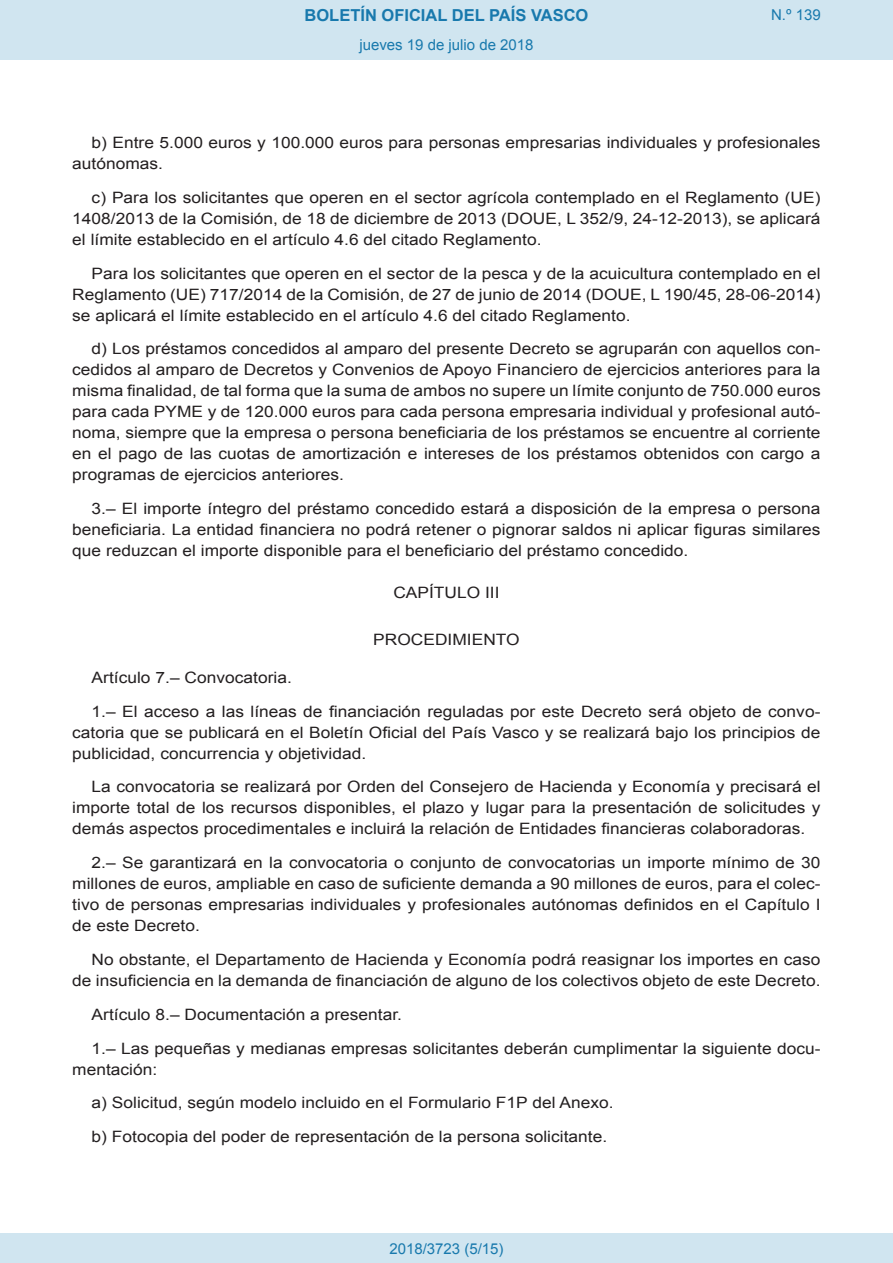
<style>
.page{position:relative;width:893px;height:1263px;background:#fff}
.page>*{position:absolute;margin:0;border:0;box-sizing:border-box;transform-origin:0 0}
.t1{font:700 16.5px "Arial";color:#1879ad}
.BOPVDetalle{font:15.6px/21px "Arial";color:#231f20;text-align:justify;scale:1.11 1}
.BOPVClave{font:15.6px "Arial";color:#231f20;scale:1.11 1}
.Paginacion_Centro{font:15px "Arial";color:#1879ad}
</style>
<div class="page">
<div style="left:0;top:0;width:893px;height:60px;background:#d0e5f0"></div>
<div style="left:0;top:1233px;width:893px;height:30px;background:#d0e5f0"></div>
<p class="t1" style="left:305px;top:4px;width:285px">BOLETÍN OFICIAL DEL PAÍS VASCO</p>
<p class="Paginacion_Centro" style="left:359px;top:35px;width:176px">jueves 19 de julio de 2018</p>
<p class="Paginacion_Centro" style="left:771px;top:5px;width:51px">N.º 139</p>
<p class="BOPVDetalle" style="left:72px;top:132px;width:676px;text-indent:19px">b) Entre 5.000 euros y 100.000 euros para personas empresarias individuales y profesionales autónomas.</p>
<p class="BOPVDetalle" style="left:72px;top:187px;width:676px;text-indent:19px">c) Para los solicitantes que operen en el sector agrícola contemplado en el Reglamento (UE)<br>1408/2013 de la Comisión, de 18 de diciembre de 2013 (DOUE, L 352/9, 24-12-2013), se aplicará el límite establecido en el artículo 4.6 del citado Reglamento.</p>
<p class="BOPVDetalle" style="left:72px;top:263px;width:676px;text-indent:19px">Para los solicitantes que operen en el sector de la pesca y de la acuicultura contemplado en el Reglamento (UE) 717/2014 de la Comisión, de 27 de junio de 2014 (DOUE, L 190/45, 28-06-2014) se aplicará el límite establecido en el artículo 4.6 del citado Reglamento.</p>
<p class="BOPVDetalle" style="left:72px;top:339px;width:676px;text-indent:19px">d) Los préstamos concedidos al amparo del presente Decreto se agruparán con aquellos con&shy;cedidos al amparo de Decretos y Convenios de Apoyo Financiero de ejercicios anteriores para la misma finalidad, de tal forma que la suma de ambos no supere un límite conjunto de 750.000 euros para cada PYME y de 120.000 euros para cada persona empresaria individual y profesional autó&shy;noma, siempre que la empresa o persona beneficiaria de los préstamos se encuentre al corriente en el pago de las cuotas de amortización e intereses de los préstamos obtenidos con cargo a programas de ejercicios anteriores.</p>
<p class="BOPVDetalle" style="left:72px;top:498px;width:676px;text-indent:19px">3.– El importe íntegro del préstamo concedido estará a disposición de la empresa o persona beneficiaria. La entidad financiera no podrá retener o pignorar saldos ni aplicar figuras similares que reduzcan el importe disponible para el beneficiario del préstamo concedido.</p>
<p class="BOPVClave" style="left:393px;top:583px;width:97px">CAPÍTULO III</p>
<p class="BOPVClave" style="left:373px;top:629px;width:133px">PROCEDIMIENTO</p>
<p class="BOPVDetalle" style="left:92px;top:667px;width:182px">Artículo 7.– Convocatoria.</p>
<p class="BOPVDetalle" style="left:72px;top:701px;width:676px;text-indent:19px">1.– El acceso a las líneas de financiación reguladas por este Decreto será objeto de convo&shy;catoria que se publicará en el Boletín Oficial del País Vasco y se realizará bajo los principios de publicidad, concurrencia y objetividad.</p>
<p class="BOPVDetalle" style="left:72px;top:777px;width:676px;text-indent:19px">La convocatoria se realizará por Orden del Consejero de Hacienda y Economía y precisará el importe total de los recursos disponibles, el plazo y lugar para la presentación de solicitudes y demás aspectos procedimentales e incluirá la relación de Entidades financieras colaboradoras.</p>
<p class="BOPVDetalle" style="left:72px;top:852px;width:676px;text-indent:19px">2.– Se garantizará en la convocatoria o conjunto de convocatorias un importe mínimo de 30 millones de euros, ampliable en caso de suficiente demanda a 90 millones de euros, para el colec&shy;tivo de personas empresarias individuales y profesionales autónomas definidos en el Capítulo I de este Decreto.</p>
<p class="BOPVDetalle" style="left:72px;top:949px;width:676px;text-align:right">No obstante, el Departamento de Hacienda y Economía podrá reasignar los importes en caso de insuficiencia en la demanda de financiación de alguno de los colectivos objeto de este Decreto.</p>
<p class="BOPVDetalle" style="left:92px;top:1004px;width:281px">Artículo 8.– Documentación a presentar.</p>
<p class="BOPVDetalle" style="left:72px;top:1038px;width:676px;text-indent:19px">1.– Las pequeñas y medianas empresas solicitantes deberán cumplimentar la siguiente docu&shy;mentación:</p>
<p class="BOPVDetalle" style="left:92px;top:1092px;width:472px">a) Solicitud, según modelo incluido en el Formulario F1P del Anexo.</p>
<p class="BOPVDetalle" style="left:92px;top:1126px;width:466px">b) Fotocopia del poder de representación de la persona solicitante.</p>
<p class="Paginacion_Centro" style="left:389px;top:1238px;width:116px">2018/3723 (5/15)</p>
</div>
